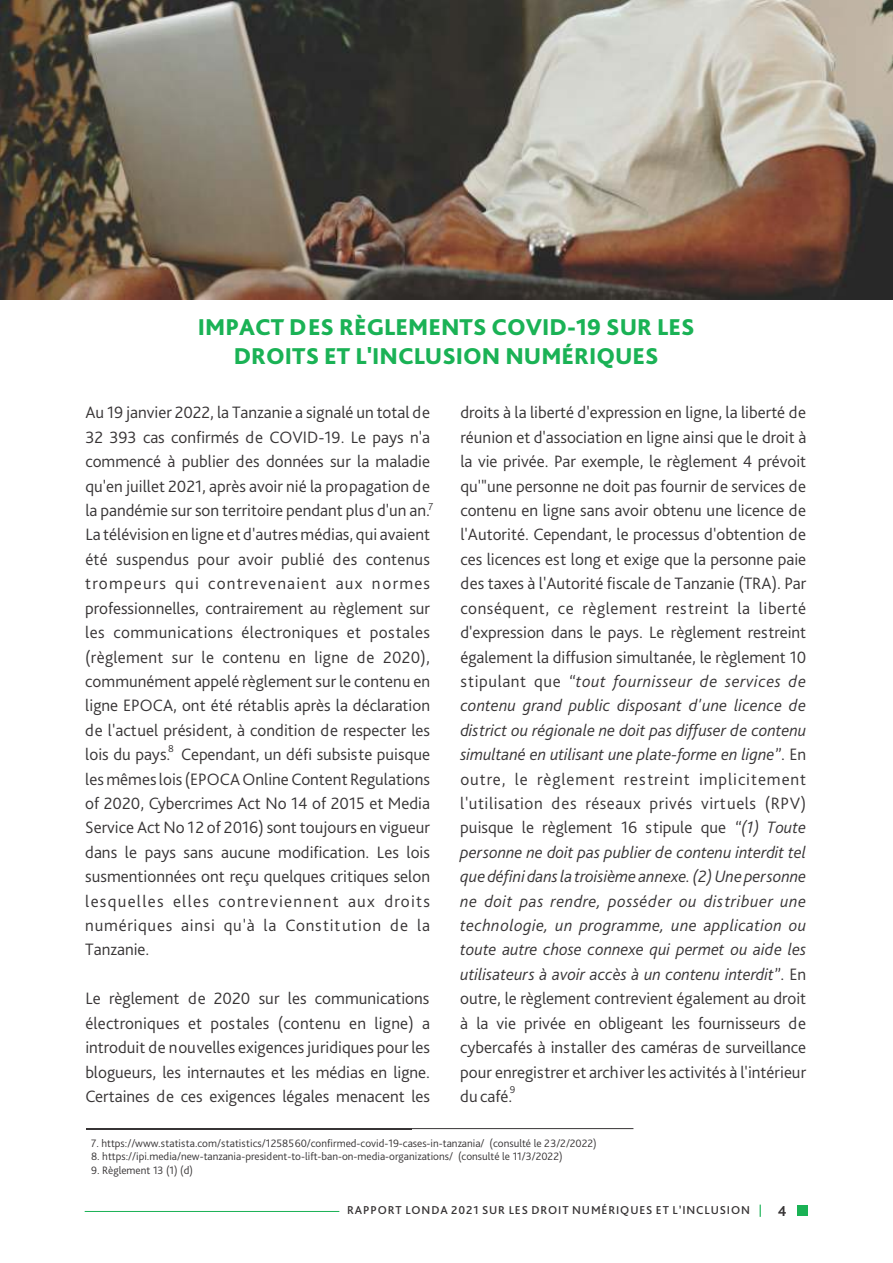
<style>
.page{position:relative;width:893px;height:1263px;background:#fff}
.page>*{position:absolute;margin:0;border:0;box-sizing:border-box;transform-origin:0 0}
.t1{font:800 24px/28.7px "Bliss Pro";color:#1ab255;text-align:center}
.t2{font:300 17.25px/24.5px "Bliss Pro";color:#373435;text-align:justify}
.t3{font:500 12px "Bliss Pro";letter-spacing:.075em;color:#373435}
.t4{font:300 11.25px "Bliss Pro";color:#373435}
.t5{font:300 10.5px "Bliss Pro";color:#373435}
.s1{font-style:italic}
.s2{color:#1ab255}
.s3{font-weight:700;font-size:15px}
</style>
<div class="page">
<img style="left:0;top:0;width:893px;height:300px">
<hr style="left:86px;top:1128px;width:325px;height:1px;background:#373435">
<hr style="left:411px;top:1128px;width:222px;height:1px;background:#373435">
<div style="left:797px;top:1205px;width:11px;height:11px;background:#1ab255"></div>
<hr style="left:85px;top:1211px;width:254px;height:1px;background:#1ab255">
<h1 class="t1" style="left:198px;top:315px;width:498px">IMPACT DES RÈGLEMENTS COVID-19 SUR LES<br>DROITS ET L'INCLUSION NUMÉRIQUES</h1>
<p class="t2" style="left:85px;top:402px;width:346px">Au 19 janvier 2022, la Tanzanie a signalé un total de 32 393 cas confirmés de COVID-19. Le pays n'a commencé à publier des données sur la maladie qu'en juillet 2021, après avoir nié la propagation de la pandémie sur son territoire pendant plus d'un an.<br>La télévision en ligne et d'autres médias, qui avaient été suspendus pour avoir publié des contenus trompeurs qui contrevenaient aux normes professionnelles, contrairement au règlement sur les communications électroniques et postales (règlement sur le contenu en ligne de 2020), communément appelé règlement sur le contenu en ligne EPOCA, ont été rétablis après la déclaration de l'actuel président, à condition de respecter les lois du pays. Cependant, un défi subsiste puisque les mêmes lois (EPOCA Online Content Regulations of 2020, Cybercrimes Act No 14 of 2015 et Media Service Act No 12 of 2016) sont toujours en vigueur dans le pays sans aucune modification. Les lois susmentionnées ont reçu quelques critiques selon lesquelles elles contreviennent aux droits numériques ainsi qu'à la Constitution de la Tanzanie.</p>
<p class="t5" style="left:429px;top:502px;width:6px">7</p>
<p class="t5" style="left:168px;top:744px;width:7px">8</p>
<p class="t2" style="left:85px;top:988px;width:346px">Le règlement de 2020 sur les communications électroniques et postales (contenu en ligne) a introduit de nouvelles exigences juridiques pour les blogueurs, les internautes et les médias en ligne.<br>Certaines de ces exigences légales menacent les</p>
<p class="t2" style="left:460px;top:402px;width:348px">droits à la liberté d'expression en ligne, la liberté de réunion et d'association en ligne ainsi que le droit à la vie privée. Par exemple, le règlement 4 prévoit qu'"une personne ne doit pas fournir de services de contenu en ligne sans avoir obtenu une licence de l'Autorité. Cependant, le processus d'obtention de ces licences est long et exige que la personne paie des taxes à l'Autorité fiscale de Tanzanie (TRA). Par conséquent, ce règlement restreint la liberté d'expression dans le pays. Le règlement restreint également la diffusion simultanée, le règlement 10 stipulant que <span class="s1">“tout fournisseur de services de contenu grand public disposant d'une licence de district ou régionale ne doit pas diffuser de contenu simultané en utilisant une plate-forme en ligne”</span>. En outre, le règlement restreint implicitement l'utilisation des réseaux privés virtuels (RPV) puisque le règlement 16 stipule que <span class="s1">“(1) Toute personne ne doit pas publier de contenu interdit tel que défini dans la troisième annexe. (2) Une personne ne doit pas rendre, posséder ou distribuer une technologie, un programme, une application ou toute autre chose connexe qui permet ou aide les utilisateurs à avoir accès à un contenu interdit”</span>. En outre, le règlement contrevient également au droit à la vie privée en obligeant les fournisseurs de cybercafés à installer des caméras de surveillance pour enregistrer et archiver les activités à l'intérieur du café.</p>
<p class="t5" style="left:510px;top:1086px;width:7px">9</p>
<p class="t4" style="left:91px;top:1139px;width:507px">7. https://www.statista.com/statistics/1258560/confirmed-covid-19-cases-in-tanzania/ (consulté le 23/2/2022)</p>
<p class="t4" style="left:91px;top:1152px;width:473px">8. https://ipi.media/new-tanzania-president-to-lift-ban-on-media-organizations/ (consulté le 11/3/2022)</p>
<p class="t4" style="left:91px;top:1166px;width:103px">9. Règlement 13 (1) (d)</p>
<p class="t3" style="left:347px;top:1206px;width:441px">RAPPORT LONDA 2021 SUR LES DROIT NUMÉRIQUES ET L’INCLUSION <span class="s2">|</span> <span class="s3">4</span></p>
</div>
